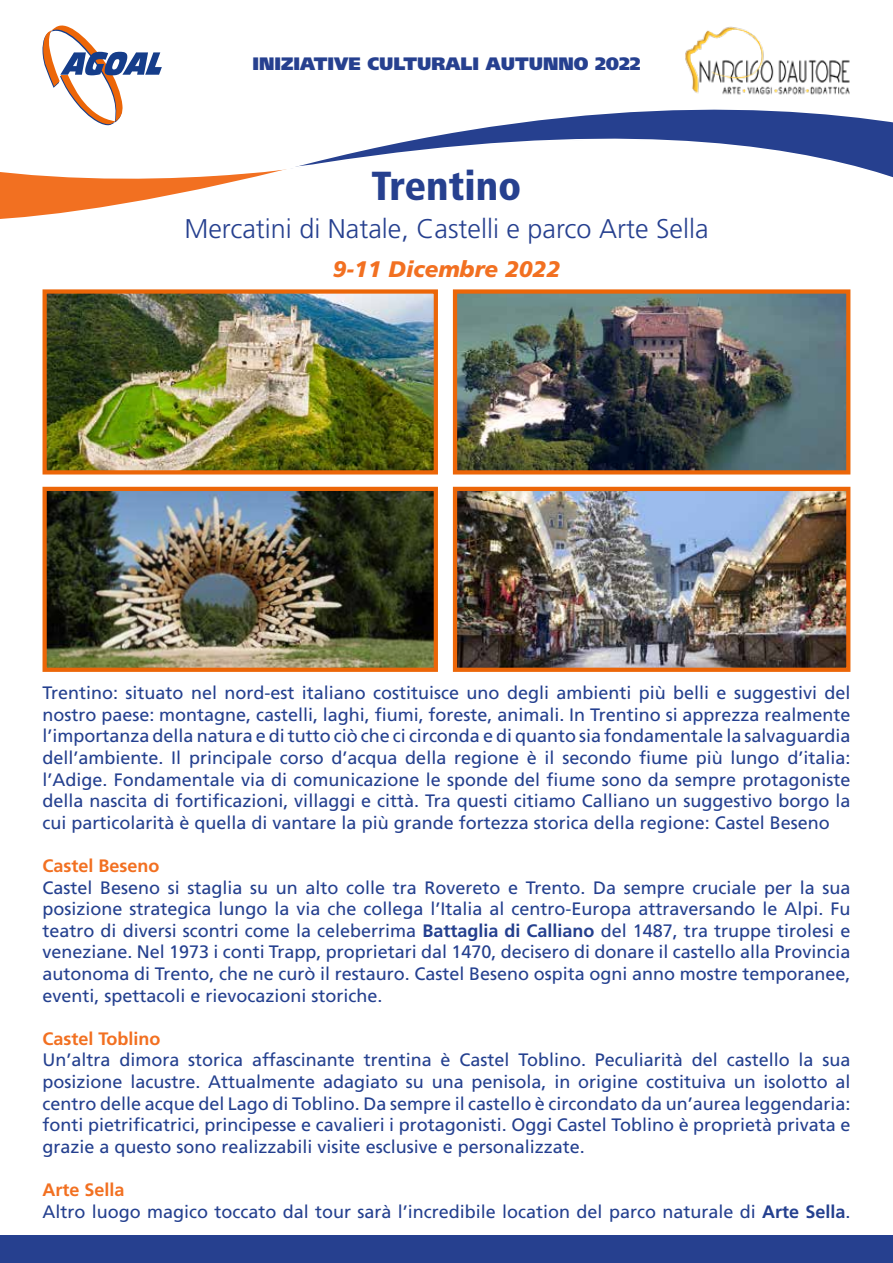
<style>
.page{position:relative;width:893px;height:1263px;background:#fff}
.page>*{position:absolute;margin:0;border:0;box-sizing:border-box;transform-origin:0 0}
.t1{font:900 condensed 40.5px "Frutiger LT Std";color:#26408f}
.t2{font:300 27px "Frutiger LT Std";color:#26408f}
.t3{font:italic 900 22.5px "Frutiger LT Std";color:#f27021}
.t4{font:18px/21.6px "Frutiger LT Std";color:#24408f;text-align:justify}
.t5{font:900 18px "Frutiger LT Std";color:#26408f}
.t6{font:700 18px "Frutiger LT Std";color:#f27021}
.s1{font-weight:700}
.s2{font-weight:700;color:#f27021}
</style>
<div class="page">
<div style="left:0;top:1236px;width:893px;height:27px;background:#26408f"></div>
<svg style="left:43px;top:26px;width:119px;height:50px"></svg>
<svg style="left:0;top:76px;width:893px;height:143px"></svg>
<img style="left:681px;top:26px;width:182px;height:73px">
<img style="left:48px;top:294px;width:385px;height:175px">
<div style="left:43px;top:289px;width:395px;height:185px;border:4px solid #ec6608"></div>
<img style="left:48px;top:492px;width:385px;height:175px">
<div style="left:43px;top:487px;width:395px;height:185px;border:4px solid #ec6608"></div>
<img style="left:458px;top:294px;width:387px;height:175px">
<div style="left:453px;top:289px;width:397px;height:185px;border:4px solid #ec6608"></div>
<img style="left:458px;top:492px;width:387px;height:175px">
<div style="left:453px;top:487px;width:397px;height:185px;border:4px solid #ec6608"></div>
<p class="t5" style="left:252px;top:52px;width:390px">INIZIATIVE CULTURALI AUTUNNO 2022</p>
<h1 class="t1" style="left:371px;top:162px;width:152px">Trentino</h1>
<h2 class="t2" style="left:184px;top:214px;width:526px">Mercatini di Natale, Castelli e parco Arte Sella</h2>
<p class="t3" style="left:333px;top:255px;width:229px">9-11 Dicembre 2022</p>
<p class="t4" style="left:43px;top:682px;width:809px">Trentino: situato nel nord-est italiano costituisce uno degli ambienti più belli e suggestivi del nostro paese: montagne, castelli, laghi, fiumi, foreste, animali. In Trentino si apprezza realmente l’importanza della natura e di tutto ciò che ci circonda e di quanto sia fondamentale la salvaguardia dell’ambiente. Il principale corso d’acqua della regione è il secondo fiume più lungo d’italia: l’Adige. Fondamentale via di comunicazione le sponde del fiume sono da sempre protagoniste della nascita di fortificazioni, villaggi e città. Tra questi citiamo Calliano un suggestivo borgo la cui particolarità è quella di vantare la più grande fortezza storica della regione: Castel Beseno</p>
<p class="t6" style="left:43px;top:855px;width:119px">Castel Beseno</p>
<p class="t4" style="left:43px;top:877px;width:809px">Castel Beseno si staglia su un alto colle tra Rovereto e Trento. Da sempre cruciale per la sua posizione strategica lungo la via che collega l’Italia al centro-Europa attraversando le Alpi. Fu teatro di diversi scontri come la celeberrima <span class="s1">Battaglia di Calliano</span> del 1487, tra truppe tirolesi e veneziane. Nel 1973 i conti Trapp, proprietari dal 1470, decisero di donare il castello alla Provincia autonoma di Trento, che ne curò il restauro. Castel Beseno ospita ogni anno mostre temporanee, eventi, spettacoli e rievocazioni storiche.</p>
<p class="t6" style="left:43px;top:1028px;width:120px">Castel Toblino</p>
<p class="t4" style="left:43px;top:1049px;width:809px">Un’altra dimora storica affascinante trentina è Castel Toblino. Peculiarità del castello la sua posizione lacustre. Attualmente adagiato su una penisola, in origine costituiva un isolotto al centro delle acque del Lago di Toblino. Da sempre il castello è circondato da un’aurea leggendaria: fonti pietrificatrici, principesse e cavalieri i protagonisti. Oggi Castel Toblino è proprietà privata e grazie a questo sono realizzabili visite esclusive e personalizzate.</p>
<p class="t4" style="left:43px;top:1179px;width:809px"><span class="s2">Arte Sella<br></span>Altro luogo magico toccato dal tour sarà l’incredibile location del parco naturale di <span class="s1">Arte Sella</span>.</p>
</div>
